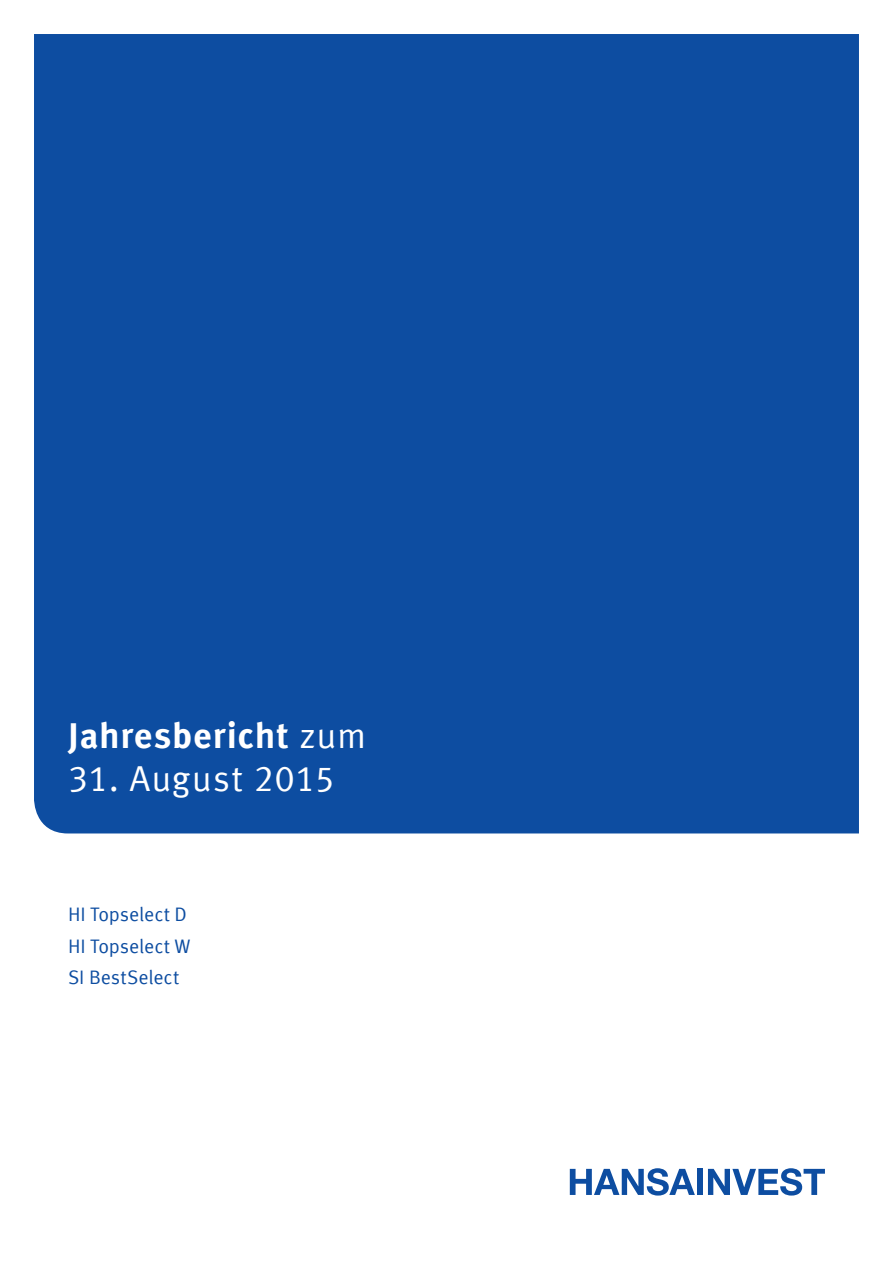
<style>
.page{position:relative;width:893px;height:1263px;background:#fff}
.page>*{position:absolute;margin:0;border:0;box-sizing:border-box;transform-origin:0 0}
.t1{font:700 36px "Meta Offc Pro";letter-spacing:.02em;color:#fff}
.t2{font:36px "Meta Offc Pro Norm";letter-spacing:.015em;color:#fff}
.t3{font:19.5px/32px "Meta Offc Pro Norm";letter-spacing:-.005em;color:#0d4da1}
.s1{font-family:"Meta Offc Pro Norm";font-weight:400}
</style>
<div class="page">
<div style="left:34px;top:34px;width:825px;height:799px;background:#0d4da1"></div>
<svg style="left:570px;top:1168px;width:125px;height:27px"></svg>
<div style="left:697px;top:1169px;width:6px;height:26px;background:#0d4da1"></div>
<svg style="left:708px;top:1168px;width:117px;height:27px"></svg>
<h1 class="t1" style="left:68px;top:708px;width:300px">Jahresbericht <span class="s1">zum</span></h1>
<h1 class="t2" style="left:68px;top:751px;width:269px">31. August 2015</h1>
<p class="t3" style="left:68px;top:897px;width:124px">HI Topselect D<br>HI Topselect W<br>SI BestSelect</p>
</div>
